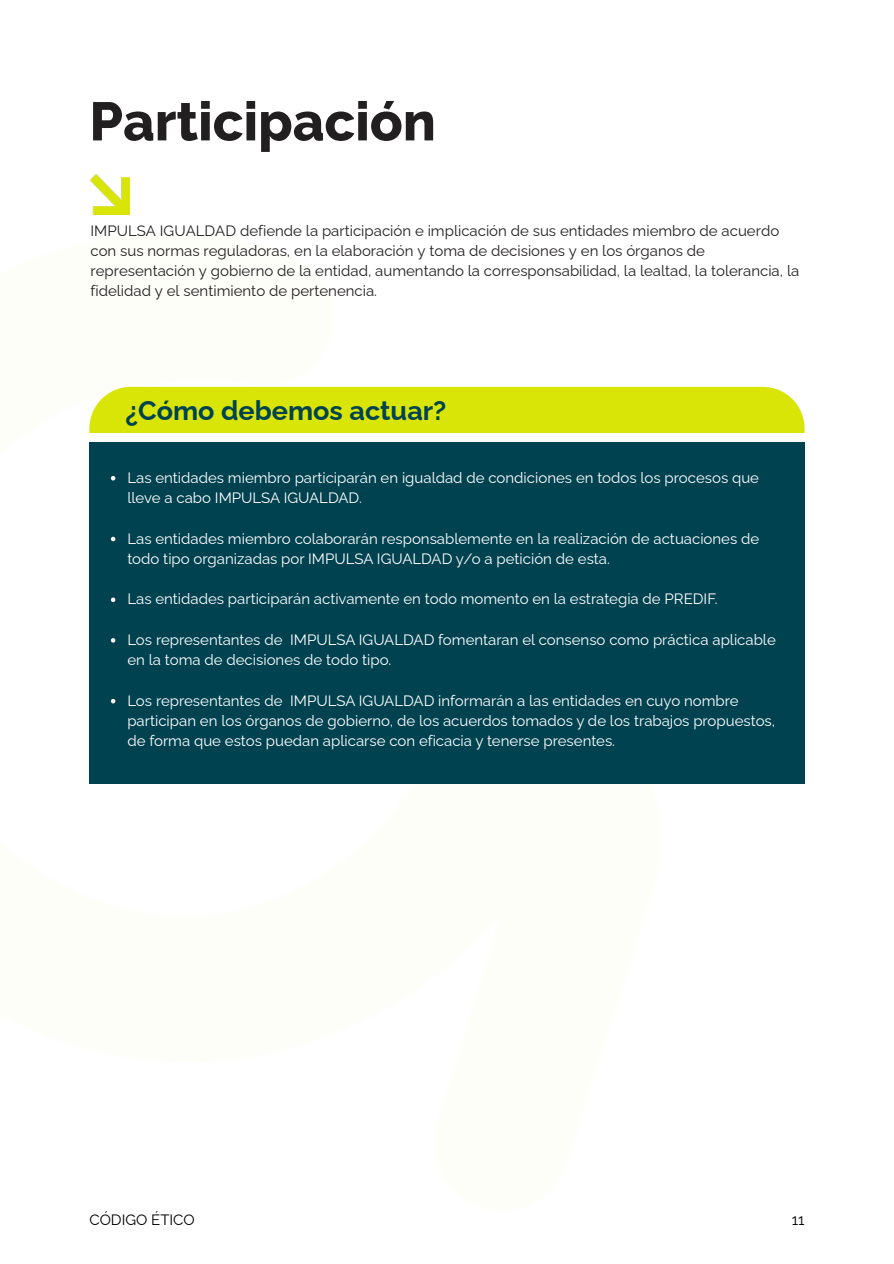
<style>
.page{position:relative;width:894px;height:1264px;background:#fff}
.page>*{position:absolute;margin:0;border:0;box-sizing:border-box;transform-origin:0 0}
.t1{font:800 54px "Raleway";color:#221f20}
.t2{font:700 27px "Raleway";color:#004250}
.t3{font:15px/20.2px "Raleway";color:#fff}
.t4{font:15px/20.2px "Raleway";color:#221f20}
.t5{font:15px "Raleway";color:#000}
</style>
<div class="page">
<img style="left:90px;top:175px;width:40px;height:39px">
<div style="left:89px;top:387px;width:715px;height:46px;background:#d9e506"></div>
<div style="left:89px;top:443px;width:715px;height:340px;background:#004250"></div>
<svg style="left:111px;top:476px;width:4px;height:4px"></svg>
<svg style="left:111px;top:537px;width:4px;height:4px"></svg>
<svg style="left:111px;top:597px;width:4px;height:5px"></svg>
<svg style="left:111px;top:638px;width:4px;height:4px"></svg>
<svg style="left:111px;top:699px;width:4px;height:4px"></svg>
<h1 class="t1" style="left:89px;top:90px;width:348px">Participación</h1>
<p class="t4" style="left:90px;top:220px;width:710px">IMPULSA IGUALDAD defiende la participación e implicación de sus entidades miembro de acuerdo con sus normas reguladoras, en la elaboración y toma de decisiones y en los órganos de representación y gobierno de la entidad, aumentando la corresponsabilidad, la lealtad, la tolerancia, la fidelidad y el sentimiento de pertenencia.</p>
<h2 class="t2" style="left:126px;top:394px;width:322px">¿Cómo debemos actuar?</h2>
<p class="t3" style="left:127px;top:467px;width:633px">Las entidades miembro participarán en igualdad de condiciones en todos los procesos que lleve a cabo IMPULSA IGUALDAD.</p>
<p class="t3" style="left:127px;top:528px;width:633px">Las entidades miembro colaborarán responsablemente en la realización de actuaciones de todo tipo organizadas por IMPULSA IGUALDAD y/o a petición de esta.</p>
<p class="t3" style="left:127px;top:589px;width:591px">Las entidades participarán activamente en todo momento en la estrategia de PREDIF.</p>
<p class="t3" style="left:127px;top:629px;width:649px">Los representantes de IMPULSA IGUALDAD fomentaran el consenso como práctica aplicable en la toma de decisiones de todo tipo.</p>
<p class="t3" style="left:127px;top:690px;width:649px">Los representantes de IMPULSA IGUALDAD informarán a las entidades en cuyo nombre participan en los órganos de gobierno, de los acuerdos tomados y de los trabajos propuestos, de forma que estos puedan aplicarse con eficacia y tenerse presentes.</p>
<p class="t5" style="left:89px;top:1210px;width:107px">CÓDIGO ÉTICO</p>
<p class="t5" style="left:791px;top:1210px;width:14px">11</p>
</div>
